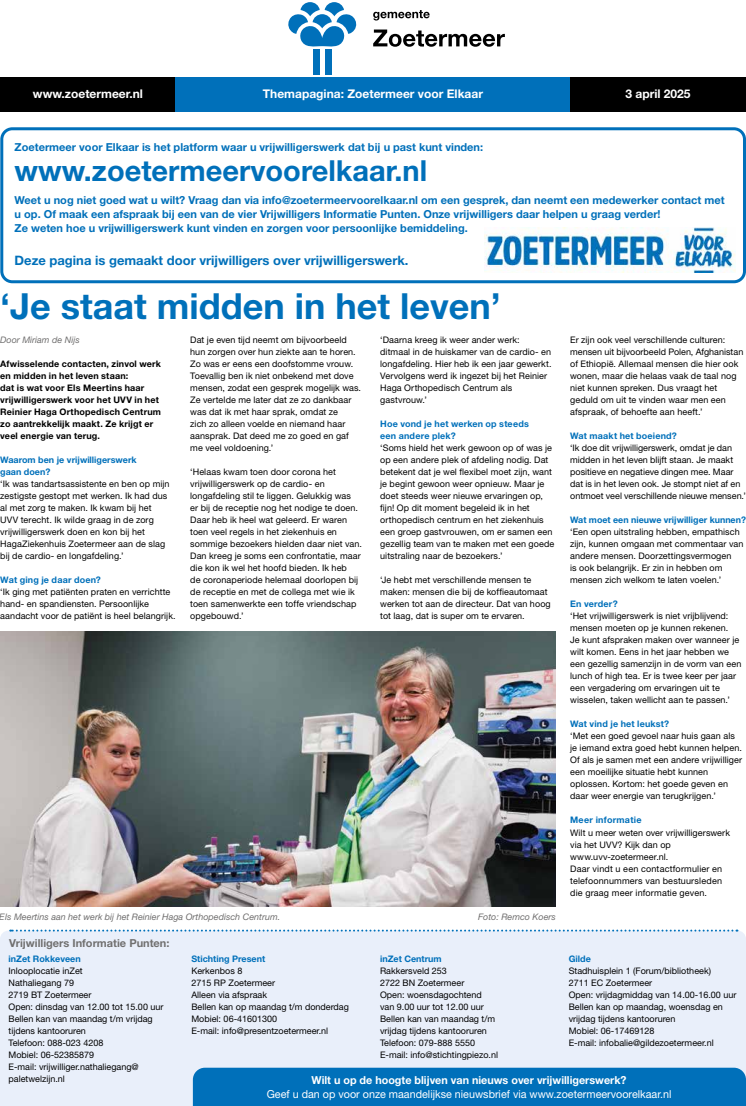
<style>
.page{position:relative;width:746px;height:1106px;background:#fff}
.page>*{position:absolute;margin:0;border:0;box-sizing:border-box;transform-origin:0 0}
.t1{font:36px "Helvetica Neue LT Std Bd 2";color:#0070ba}
.t2{font:29px "Helvetica Neue LT Std Bd 2";color:#0070ba}
.t3{font:13px "Helvetica Neue LT Std Bd 2";color:#0070ba}
.t4{font:12px "Helvetica Neue LT Std Bd 2";color:#fff}
.t5{font:11px/14px "Helvetica Neue LT Std Bd 2";color:#0070ba}
.t6{font:11px "Helvetica Neue LT Std Roman 2";color:#fff}
.t7{font:11px "Helvetica Neue LT Std Bd 2";color:#fff}
.t8{font:11px "Helvetica Neue LT Std Bd 2";color:#706f6f}
.t9{font:9px/12px "Helvetica Neue LT Std Roman 2";letter-spacing:.01em;color:#000}
.t10{font:9px/12px "Helvetica Neue LT Std Bd 2";letter-spacing:.02em;color:#000}
.t11{font:9px/12px "Helvetica Neue LT Std Bd 2";color:#0070ba}
.t12{font:italic 9px "Helvetica Neue LT Std";color:#706f6f}
.t13{font:9px/12px "Helvetica Neue LT Std Bd 2";letter-spacing:.02em;color:#0070ba}
.t14{font:9px "Helvetica Neue LT Std Bd 2";letter-spacing:.03em;color:#0070ba}
</style>
<div class="page">
<svg style="left:373px;top:30px;width:132px;height:17px"></svg>
<svg style="left:373px;top:10px;width:56px;height:11px"></svg>
<svg style="left:288px;top:2px;width:69px;height:45px"></svg>
<div style="left:313px;top:49px;width:6px;height:25px;background:#0070ba"></div>
<div style="left:325px;top:49px;width:6px;height:25px;background:#0070ba"></div>
<div style="left:0;top:77px;width:176px;height:34px;background:#000"></div>
<div style="left:570px;top:77px;width:176px;height:34px;background:#000"></div>
<div style="left:176px;top:77px;width:394px;height:34px;background:#0070ba"></div>
<div style="left:0;top:127px;width:746px;height:156px;border:3px solid #0070ba;border-radius:10px"></div>
<img style="left:484px;top:228px;width:251px;height:45px">
<div style="left:0;top:930px;width:746px;height:176px;background:#e9effa"></div>
<div style="left:193px;top:1067px;width:553px;height:39px;background:#0070ba"></div>
<svg style="left:10px;top:929px;width:727px;height:2px"></svg>
<img style="left:0;top:631px;width:556px;height:275px">
<h3 class="t4" style="left:33px;top:86px;width:111px">www.zoetermeer.nl</h3>
<h3 class="t4" style="left:263px;top:86px;width:221px">Themapagina: Zoetermeer voor Elkaar</h3>
<h3 class="t4" style="left:625px;top:86px;width:67px">3 april 2025</h3>
<p class="t5" style="left:15px;top:140px;width:470px">Zoetermeer voor Elkaar is het platform waar u vrijwilligerswerk dat bij u past kunt vinden:</p>
<h2 class="t2" style="left:15px;top:153px;width:414px">www.zoetermeervoorelkaar.nl</h2>
<p class="t5" style="left:15px;top:193px;width:711px">Weet u nog niet goed wat u wilt? Vraag dan via info@zoetermeervoorelkaar.nl om een gesprek, dan neemt een medewerker contact met u op. Of maak een afspraak bij een van de vier Vrijwilligers Informatie Punten. Onze vrijwilligers daar helpen u graag verder!<br>Ze weten hoe u vrijwilligerswerk kunt vinden en zorgen voor persoonlijke bemiddeling.</p>
<h3 class="t3" style="left:15px;top:253px;width:395px">Deze pagina is gemaakt door vrijwilligers over vrijwilligerswerk.</h3>
<h1 class="t1" style="left:0;top:284px;width:502px">‘Je staat midden in het leven’</h1>
<p class="t12" style="left:0;top:335px;width:81px">Door Miriam de Nijs</p>
<p class="t10" style="left:0;top:358px;width:162px">Afwisselende contacten, zinvol werk en midden in het leven staan:<br>dat is wat voor Els Meertins haar vrijwilligerswerk voor het UVV in het Reinier Haga Orthopedisch Centrum zo aantrekkelijk maakt. Ze krijgt er veel energie van terug.</p>
<p class="t11" style="left:0;top:454px;width:138px">Waarom ben je vrijwilligerswerk gaan doen?</p>
<p class="t9" style="left:0;top:478px;width:171px">‘Ik was tandartsassistente en ben op mijn zestigste gestopt met werken. Ik had dus al met zorg te maken. Ik kwam bij het UVV terecht. Ik wilde graag in de zorg vrijwilligerswerk doen en kon bij het HagaZiekenhuis Zoetermeer aan de slag bij de cardio- en longafdeling.’</p>
<p class="t11" style="left:0;top:574px;width:102px">Wat ging je daar doen?</p>
<p class="t9" style="left:0;top:586px;width:177px">‘Ik ging met patiënten praten en verrichtte hand- en spandiensten. Persoonlijke aandacht voor de patiënt is heel belangrijk.</p>
<p class="t9" style="left:190px;top:334px;width:172px">Dat je even tijd neemt om bijvoorbeeld hun zorgen over hun ziekte aan te horen.<br>Zo was er eens een doofstomme vrouw.<br>Toevallig ben ik niet onbekend met dove mensen, zodat een gesprek mogelijk was.<br>Ze vertelde me later dat ze zo dankbaar was dat ik met haar sprak, omdat ze<br>zich zo alleen voelde en niemand haar aansprak. Dat deed me zo goed en gaf me veel voldoening.’</p>
<p class="t9" style="left:190px;top:466px;width:173px">‘Helaas kwam toen door corona het vrijwilligerswerk op de cardio- en longafdeling stil te liggen. Gelukkig was<br>er bij de receptie nog het nodige te doen.<br>Daar heb ik heel wat geleerd. Er waren toen veel regels in het ziekenhuis en sommige bezoekers hielden daar niet van.<br>Dan kreeg je soms een confrontatie, maar die kon ik wel het hoofd bieden. Ik heb<br>de coronaperiode helemaal doorlopen bij de receptie en met de collega met wie ik toen samenwerkte een toffe vriendschap opgebouwd.’</p>
<p class="t9" style="left:380px;top:334px;width:173px">‘Daarna kreeg ik weer ander werk: ditmaal in de huiskamer van de cardio- en longafdeling. Hier heb ik een jaar gewerkt.<br>Vervolgens werd ik ingezet bij het Reinier Haga Orthopedisch Centrum als gastvrouw.’</p>
<p class="t13" style="left:380px;top:418px;width:150px">Hoe vond je het werken op steeds een andere plek?</p>
<p class="t9" style="left:380px;top:442px;width:175px">‘Soms hield het werk gewoon op of was je op een andere plek of afdeling nodig. Dat betekent dat je wel flexibel moet zijn, want je begint gewoon weer opnieuw. Maar je doet steeds weer nieuwe ervaringen op, fijn! Op dit moment begeleid ik in het orthopedisch centrum en het ziekenhuis een groep gastvrouwen, om er samen een gezellig team van te maken met een goede uitstraling naar de bezoekers.’</p>
<p class="t9" style="left:380px;top:574px;width:172px">‘Je hebt met verschillende mensen te maken: mensen die bij de koffieautomaat werken tot aan de directeur. Dat van hoog tot laag, dat is super om te ervaren.</p>
<p class="t12" style="left:0;top:911px;width:282px">Els Meertins aan het werk bij het Reinier Haga Orthopedisch Centrum.</p>
<p class="t12" style="left:478px;top:911px;width:79px">Foto: Remco Koers</p>
<p class="t8" style="left:9px;top:935px;width:162px">Vrijwilligers Informatie Punten:</p>
<p class="t9" style="left:570px;top:334px;width:175px">Er zijn ook veel verschillende culturen: mensen uit bijvoorbeeld Polen, Afghanistan of Ethiopië. Allemaal mensen die hier ook wonen, maar die helaas vaak de taal nog niet kunnen spreken. Dus vraagt het geduld om uit te vinden waar men een afspraak, of behoefte aan heeft.’</p>
<p class="t11" style="left:570px;top:430px;width:108px">Wat maakt het boeiend?</p>
<p class="t9" style="left:570px;top:442px;width:177px">‘Ik doe dit vrijwilligerswerk, omdat je dan midden in het leven blijft staan. Je maakt positieve en negatieve dingen mee. Maar dat is in het leven ook. Je stompt niet af en ontmoet veel verschillende nieuwe mensen.’</p>
<p class="t11" style="left:570px;top:514px;width:177px">Wat moet een nieuwe vrijwilliger kunnen?</p>
<p class="t9" style="left:570px;top:526px;width:175px">‘Een open uitstraling hebben, empathisch zijn, kunnen omgaan met commentaar van andere mensen. Doorzettingsvermogen<br>is ook belangrijk. Er zin in hebben om mensen zich welkom te laten voelen.’</p>
<p class="t13" style="left:570px;top:598px;width:49px">En verder?</p>
<p class="t9" style="left:570px;top:610px;width:173px">‘Het vrijwilligerswerk is niet vrijblijvend: mensen moeten op je kunnen rekenen.<br>Je kunt afspraken maken over wanneer je wilt komen. Eens in het jaar hebben we een gezellig samenzijn in de vorm van een lunch of high tea. Er is twee keer per jaar een vergadering om ervaringen uit te wisselen, taken wellicht aan te passen.’</p>
<p class="t13" style="left:570px;top:718px;width:100px">Wat vind je het leukst?</p>
<p class="t9" style="left:570px;top:730px;width:173px">‘Met een goed gevoel naar huis gaan als je iemand extra goed hebt kunnen helpen.<br>Of als je samen met een andere vrijwilliger een moeilijke situatie hebt kunnen oplossen. Kortom: het goede geven en daar weer energie van terugkrijgen.’</p>
<p class="t14" style="left:570px;top:814px;width:73px">Meer informatie</p>
<p class="t9" style="left:570px;top:826px;width:161px">Wilt u meer weten over vrijwilligerswerk via het UVV? Kijk dan op www.uvv-zoetermeer.nl.<br>Daar vindt u een contactformulier en telefoonnummers van bestuursleden die graag meer informatie geven.</p>
<p class="t11" style="left:9px;top:952px;width:74px">inZet Rokkeveen</p>
<p class="t9" style="left:9px;top:964px;width:156px">Inlooplocatie inZet<br>Nathaliegang 79<br>2719 BT Zoetermeer<br>Open: dinsdag van 12.00 tot 15.00 uur<br>Bellen kan van maandag t/m vrijdag tijdens kantooruren<br>Telefoon: 088-023 4208<br>Mobiel: 06-52385879<br>E-mail: vrijwilliger.nathaliegang@ paletwelzijn.nl</p>
<p class="t11" style="left:191px;top:952px;width:75px">Stichting Present</p>
<p class="t9" style="left:191px;top:964px;width:159px">Kerkenbos 8<br>2715 RP Zoetermeer<br>Alleen via afspraak<br>Bellen kan op maandag t/m donderdag<br>Mobiel: 06-41601300<br>E-mail: info@presentzoetermeer.nl</p>
<p class="t11" style="left:380px;top:952px;width:63px">inZet Centrum</p>
<p class="t9" style="left:380px;top:964px;width:119px">Rakkersveld 253<br>2722 BN Zoetermeer<br>Open: woensdagochtend van 9.00 uur tot 12.00 uur<br>Bellen kan van maandag t/m vrijdag tijdens kantooruren<br>Telefoon: 079-888 5550<br>E-mail: info@stichtingpiezo.nl</p>
<p class="t11" style="left:568px;top:952px;width:24px">Gilde</p>
<p class="t9" style="left:568px;top:964px;width:169px">Stadhuisplein 1 (Forum/bibliotheek)<br>2711 EC Zoetermeer<br>Open: vrijdagmiddag van 14.00-16.00 uur<br>Bellen kan op maandag, woensdag en vrijdag tijdens kantooruren<br>Mobiel: 06-17469128<br>E-mail: infobalie@gildezoetermeer.nl</p>
<p class="t7" style="left:311px;top:1073px;width:316px">Wilt u op de hoogte blijven van nieuws over vrijwilligerswerk?</p>
<p class="t6" style="left:267px;top:1087px;width:406px">Geef u dan op voor onze maandelijkse nieuwsbrief via www.zoetermeervoorelkaar.nl</p>
</div>
